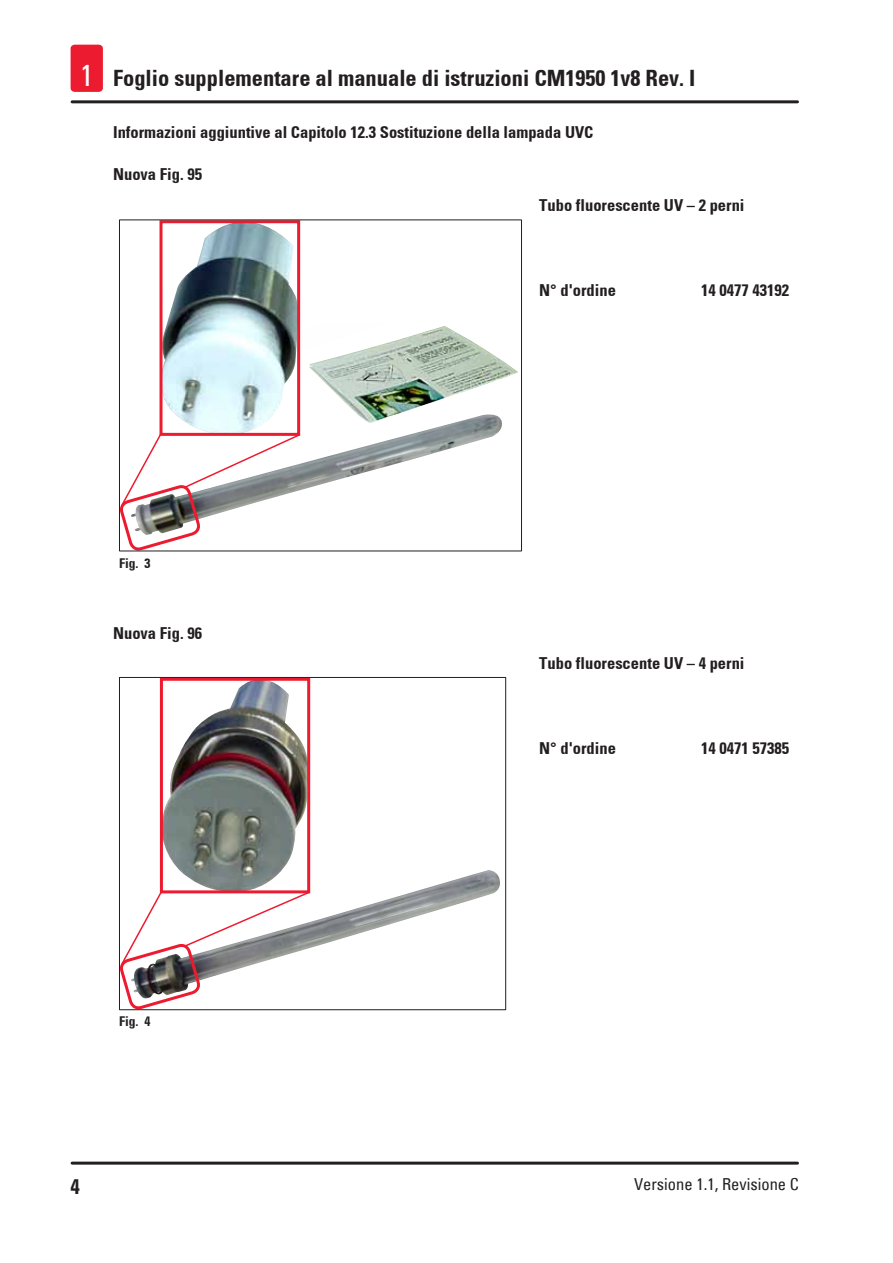
<style>
.page{position:relative;width:893px;height:1263px;background:#fff}
.page>*{position:absolute;margin:0;border:0;box-sizing:border-box;transform-origin:0 0}
.Header_left-aligned{font:700 condensed 22.5px "Univers";color:#231f20}
.Page_number_left_pag{font:700 condensed 21px "Univers";color:#231f20}
.Table_heading{font:700 condensed 16.5px "Univers";color:#231f20}
.Subheading{font:700 condensed 16.5px "Univers";color:#231f20}
.Footer_right-aligned{font:condensed 16.5px "Univers";color:#231f20}
.t1{font:700 condensed 13.5px "Univers";color:#231f20}
.s1{font-weight:400;font-size:30px;color:#fff}
</style>
<div class="page">
<hr style="left:72px;top:1161px;width:725px;height:3px;background:#231f20">
<hr style="left:72px;top:100px;width:725px;height:3px;background:#231f20">
<div style="left:71px;top:45px;width:32px;height:47px;background:#ed1b2f;border-radius:4px"></div>
<img style="left:309px;top:326px;width:209px;height:88px">
<img style="left:300px;top:414px;width:202px;height:76px">
<img style="left:159px;top:222px;width:137px;height:210px">
<div style="left:160px;top:220px;width:140px;height:216px;border:3px solid #ed1b2f"></div>
<svg style="left:121px;top:432px;width:180px;height:117px"></svg>
<div style="left:119px;top:219px;width:403px;height:332px;border:1px solid #231f20"></div>
<img style="left:159px;top:870px;width:341px;height:78px">
<img style="left:164px;top:682px;width:142px;height:207px">
<div style="left:160px;top:678px;width:150px;height:215px;border:3px solid #ed1b2f"></div>
<svg style="left:121px;top:890px;width:190px;height:118px"></svg>
<div style="left:119px;top:677px;width:387px;height:333px;border:1px solid #231f20"></div>
<p class="Header_left-aligned" style="left:80px;top:65px;width:617px"><span class="s1">1</span> Foglio supplementare al manuale di istruzioni CM1950 1v8 Rev. I</p>
<p class="Subheading" style="left:113px;top:122px;width:482px">Informazioni aggiuntive al Capitolo 12.3 Sostituzione della lampada UVC</p>
<p class="Subheading" style="left:113px;top:164px;width:90px">Nuova Fig. 95</p>
<p class="Table_heading" style="left:539px;top:195px;width:207px">Tubo fluorescente UV – 2 perni</p>
<p class="t1" style="left:119px;top:554px;width:33px">Fig. 3</p>
<p class="Subheading" style="left:113px;top:623px;width:90px">Nuova Fig. 96</p>
<p class="t1" style="left:119px;top:1013px;width:33px">Fig. 4</p>
<p class="Table_heading" style="left:539px;top:280px;width:78px">N° d'ordine</p>
<p class="Table_heading" style="left:701px;top:280px;width:89px">14 0477 43192</p>
<p class="Table_heading" style="left:539px;top:653px;width:207px">Tubo fluorescente UV – 4 perni</p>
<p class="Table_heading" style="left:539px;top:738px;width:78px">N° d'ordine</p>
<p class="Table_heading" style="left:701px;top:738px;width:89px">14 0471 57385</p>
<p class="Page_number_left_pag" style="left:71px;top:1173px;width:11px">4</p>
<p class="Footer_right-aligned" style="left:634px;top:1173px;width:166px">Versione 1.1, Revisione C</p>
</div>
